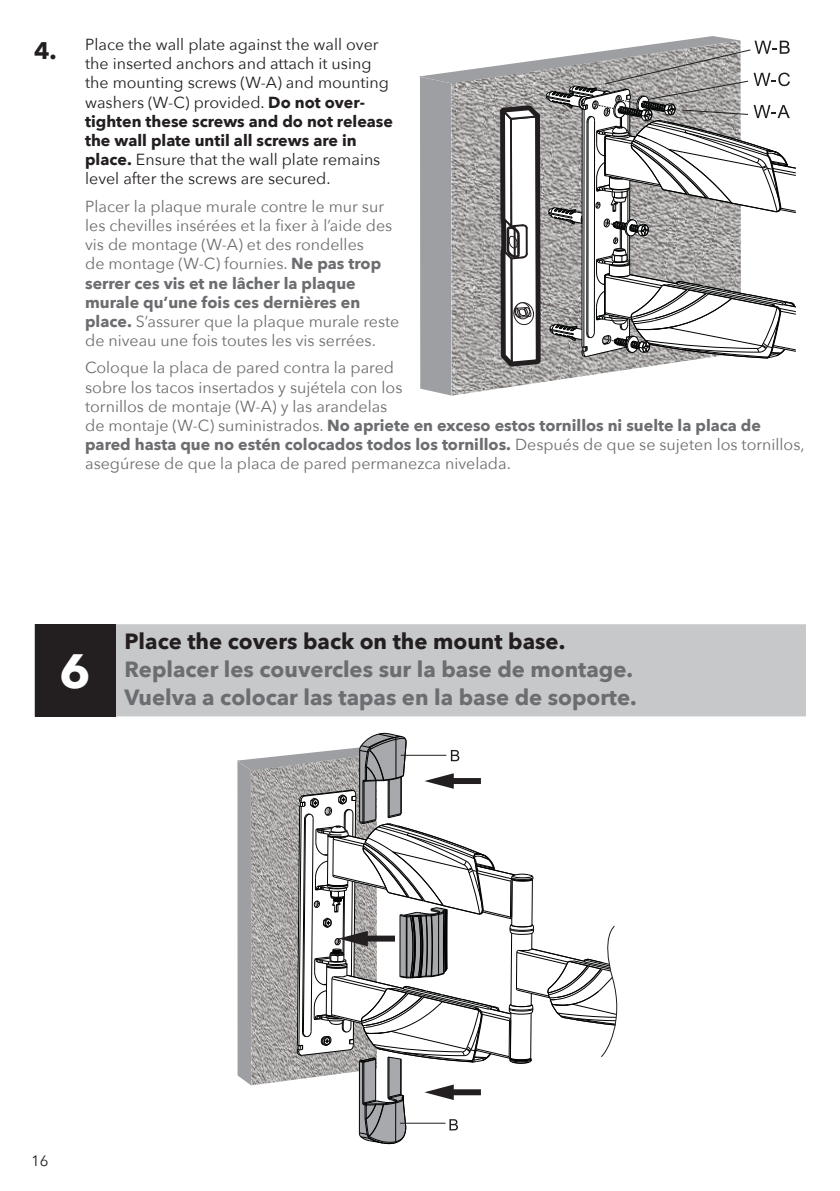
<style>
.page{position:relative;width:840px;height:1191px;background:#fff}
.page>*{position:absolute;margin:0;border:0;box-sizing:border-box;transform-origin:0 0}
.t1{font:700 48px "Avenir Next";color:#fff}
.t2{font:700 24px "Avenir Next";color:#231f20}
.t3{font:700 22px/28px "Avenir Next";color:#6c6d70}
.t4{font:700 22px "Avenir Next";color:#231f20}
.t5{font:16px/19.2px "Avenir Next";color:#6c6d70}
.t6{font:16px/19.2px "Avenir Next";color:#231f20}
.t7{font:15px "Avenir Next";color:#231f20}
.s1{font-weight:700}
</style>
<div class="page">
<div style="left:34px;top:624px;width:771px;height:92px;background:#c7c8ca"></div>
<div style="left:35px;top:624px;width:80px;height:92px;background:#231f20"></div>
<svg style="left:237px;top:732px;width:381px;height:412px"></svg>
<svg style="left:419px;top:36px;width:376px;height:359px"></svg>
<h2 class="t2" style="left:34px;top:30px;width:24px">4.</h2>
<p class="t6" style="left:85px;top:34px;width:309px">Place the wall plate against the wall over the inserted anchors and attach it using the mounting screws (W-A) and mounting washers (W-C) provided. <span class="s1">Do not over&shy;tighten these screws and do not release the wall plate until all screws are in place.</span> Ensure that the wall plate remains level after the screws are secured.</p>
<p class="t5" style="left:85px;top:196px;width:315px">Placer la plaque murale contre le mur sur les chevilles insérées et la fixer à l’aide des vis de montage (W-A) et des rondelles<br>de montage (W-C) fournies. <span class="s1">Ne pas trop serrer ces vis et ne lâcher la plaque murale qu’une fois ces dernières en place.</span> S’assurer que la plaque murale reste de niveau une fois toutes les vis serrées.</p>
<p class="t5" style="left:85px;top:357px;width:720px">Coloque la placa de pared contra la pared<br>sobre los tacos insertados y sujétela con los<br>tornillos de montaje (W-A) y las arandelas<br>de montaje (W-C) suministrados. <span class="s1">No apriete en exceso estos tornillos ni suelte la placa de pared hasta que no estén colocados todos los tornillos.</span> Después de que se sujeten los tornillos, asegúrese de que la placa de pared permanezca nivelada.</p>
<h1 class="t1" style="left:59px;top:630px;width:33px">6</h1>
<h3 class="t4" style="left:124px;top:622px;width:442px">Place the covers back on the mount base.</h3>
<h3 class="t3" style="left:124px;top:655px;width:513px">Replacer les couvercles sur la base de montage.<br>Vuelva a colocar las tapas en la base de soporte.</h3>
<p class="t7" style="left:31px;top:1148px;width:19px">16</p>
</div>
